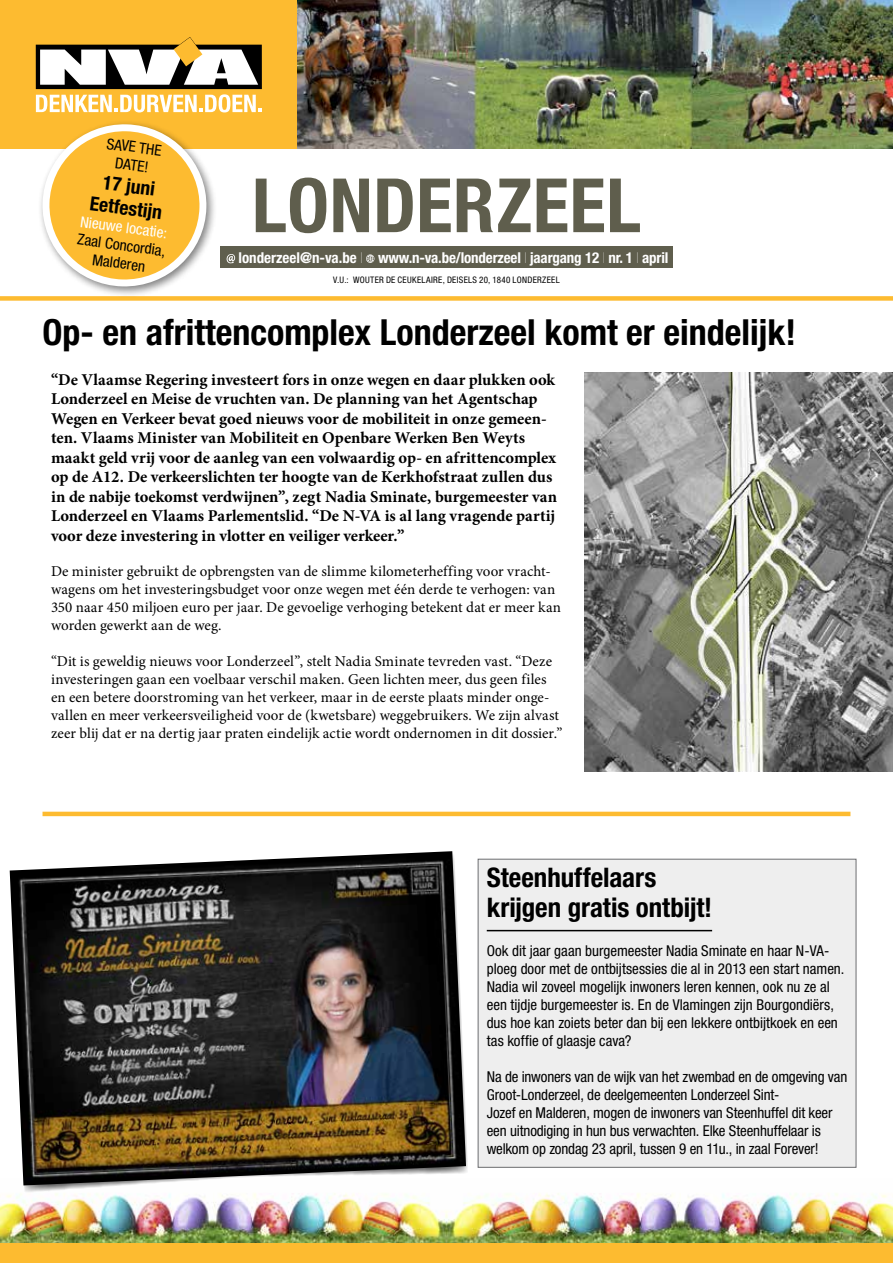
<style>
.page{position:relative;width:893px;height:1263px;background:#fff}
.page>*{position:absolute;margin:0;border:0;box-sizing:border-box;transform-origin:0 0}
.t1{font:700 condensed 75px "Helvetica Neue LT Std";letter-spacing:.01em;color:#5f5e4d}
.t2{font:700 condensed 36px "Helvetica Neue LT Std";color:#000}
.t3{font:700 condensed 27px/30px "Helvetica Neue LT Std";letter-spacing:-.005em;color:#000}
.t4{font:700 condensed 19.5px/22.5px "Helvetica Neue LT Std";color:#000;text-align:center}
.t5{font:700 16.5px/19.5px "Minion Pro";letter-spacing:-.005em;color:#000}
.t6{font:condensed 15.15px/18px "Helvetica Neue LT Std";color:#000;text-align:center}
.t7{font:condensed 15.15px "Helvetica Neue LT Std";color:#fff}
.t8{font:15px/18px "Minion Pro";color:#000}
.t9{font:condensed 15px/18px "Helvetica Neue LT Std";letter-spacing:-.005em;color:#000}
.t10{font:700 condensed 15px "Helvetica Neue LT Std";letter-spacing:-.01em;color:#fff}
.t11{font:condensed 9px "Helvetica Neue LT Std";letter-spacing:.035em;color:#000}
.s1{font-weight:200}
</style>
<div class="page">
<div style="left:0;top:0;width:298px;height:149px;background:#fdbb30"></div>
<svg style="left:36px;top:37px;width:226px;height:75px"></svg>
<div style="left:0;top:1242px;width:893px;height:21px;background:#fdbb30"></div>
<div style="left:0;top:296px;width:893px;height:5px;background:#fdbb30"></div>
<div style="left:220px;top:247px;width:453px;height:21px;background:#5f5e4d"></div>
<svg style="left:227px;top:254px;width:8px;height:9px"></svg>
<svg style="left:366px;top:254px;width:8px;height:9px"></svg>
<img style="left:0;top:1193px;width:893px;height:49px">
<div style="left:478px;top:859px;width:378px;height:308px;background:#eee"></div>
<hr style="left:487px;top:930px;width:225px;height:1px;background:#000">
<div style="left:478px;top:859px;width:378px;height:308px;border:1px solid #6d6e71"></div>
<hr style="left:43px;top:812px;width:807px;height:4px;background:#fdbb30">
<svg style="left:10px;top:1132px;width:459px;height:62px"></svg>
<img style="left:10px;top:851px;width:456px;height:334px">
<img style="left:584px;top:373px;width:309px;height:398px">
<div style="left:37px;top:119px;width:180px;height:178px;background:#000;opacity:.5"></div>
<svg style="left:45px;top:120px;width:166px;height:170px"></svg>
<img style="left:298px;top:0;width:595px;height:149px">
<p class="t6" style="left:108px;top:134px;width:57px;rotate:7deg">SAVE THE<br>DATE!</p>
<h3 class="t4" style="left:94px;top:169px;width:74px;rotate:7deg">17 juni<br>Eetfestijn</h3>
<h1 class="t1" style="left:252px;top:160px;width:390px">LONDERZEEL</h1>
<p class="t10" style="left:238px;top:248px;width:432px">londerzeel@n-va.be <span class="s1">I</span> www.n-va.be/londerzeel <span class="s1">I</span> jaargang 12 <span class="s1">I</span> nr. 1 <span class="s1">I</span> april</p>
<p class="t11" style="left:333px;top:274px;width:228px">V.U.: WOUTER DE CEUKELAIRE, DEISELS 20, 1840 LONDERZEEL</p>
<h2 class="t2" style="left:43px;top:310px;width:755px">Op- en afrittencomplex Londerzeel komt er eindelijk!</h2>
<p class="t7" style="left:81px;top:213px;width:89px;rotate:7deg">Nieuwe locatie:</p>
<p class="t6" style="left:79px;top:231px;width:90px;rotate:7deg">Zaal Concordia,<br>Malderen</p>
<p class="t5" style="left:51px;top:370px;width:508px">“De Vlaamse Regering investeert fors in onze wegen en daar plukken ook Londerzeel en Meise de vruchten van. De planning van het Agentschap Wegen en Verkeer bevat goed nieuws voor de mobiliteit in onze gemeen&shy;ten. Vlaams Minister van Mobiliteit en Openbare Werken Ben Weyts maakt geld vrij voor de aanleg van een volwaardig op- en afrittencomplex op de A12. De verkeerslichten ter hoogte van de Kerkhofstraat zullen dus in de nabije toekomst verdwijnen”, zegt Nadia Sminate, burgemeester van Londerzeel en Vlaams Parlementslid. “De N-VA is al lang vragende partij voor deze investering in vlotter en veiliger verkeer.”</p>
<p class="t8" style="left:51px;top:562px;width:512px">De minister gebruikt de opbrengsten van de slimme kilometerheffing voor vracht&shy;wagens om het investeringsbudget voor onze wegen met één derde te verhogen: van 350 naar 450 miljoen euro per jaar. De gevoelige verhoging betekent dat er meer kan worden gewerkt aan de weg.</p>
<p class="t8" style="left:51px;top:652px;width:513px">“Dit is geweldig nieuws voor Londerzeel”, stelt Nadia Sminate tevreden vast. “Deze investeringen gaan een voelbaar verschil maken. Geen lichten meer, dus geen files en een betere doorstroming van het verkeer, maar in de eerste plaats minder onge&shy;vallen en meer verkeersveiligheid voor de (kwetsbare) weggebruikers. We zijn alvast zeer blij dat er na dertig jaar praten eindelijk actie wordt ondernomen in dit dossier.”</p>
<h3 class="t3" style="left:487px;top:862px;width:227px">Steenhuffelaars krijgen gratis ontbijt!</h3>
<p class="t9" style="left:487px;top:942px;width:359px">Ook dit jaar gaan burgemeester Nadia Sminate en haar N-VA&shy;ploeg door met de ontbijtsessies die al in 2013 een start namen.<br>Nadia wil zoveel mogelijk inwoners leren kennen, ook nu ze al een tijdje burgemeester is. En de Vlamingen zijn Bourgondiërs, dus hoe kan zoiets beter dan bij een lekkere ontbijtkoek en een tas koffie of glaasje cava?</p>
<p class="t9" style="left:487px;top:1068px;width:362px">Na de inwoners van de wijk van het zwembad en de omgeving van Groot-Londerzeel, de deelgemeenten Londerzeel Sint-<br>Jozef en Malderen, mogen de inwoners van Steenhuffel dit keer een uitnodiging in hun bus verwachten. Elke Steenhuffelaar is welkom op zondag 23 april, tussen 9 en 11u., in zaal Forever!</p>
</div>
